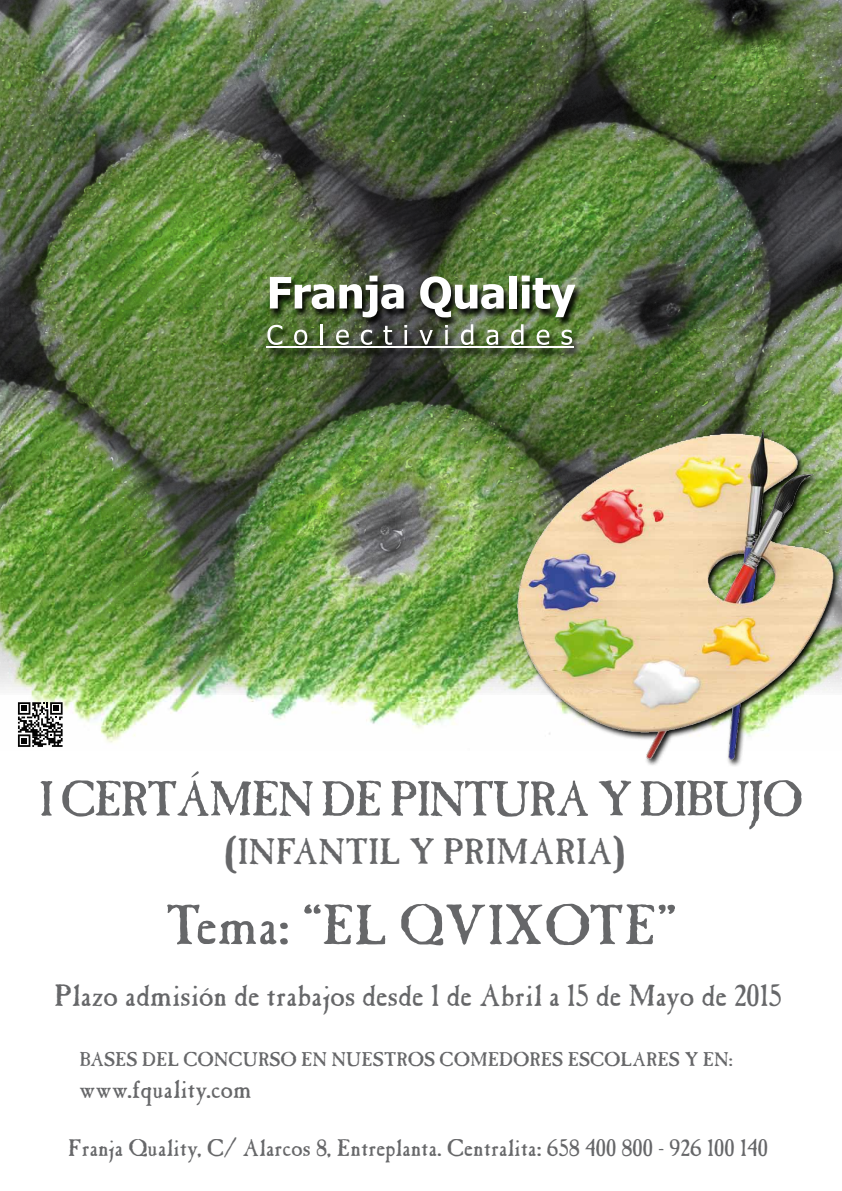
<style>
.page{position:relative;width:842px;height:1191px;background:#fff}
.page>*{position:absolute;margin:0;border:0;box-sizing:border-box;transform-origin:0 0}
.t1{font:57px "Casablanca Antique";color:#666769}
.t2{font:50px "Casablanca Antique";letter-spacing:-.04em;color:#666769}
.t3{font:37px "Casablanca Antique";color:#666769}
.t4{font:31px "Casablanca Antique";color:#666769}
.t5{font:26px "Casablanca Antique";color:#666769}
.t6{font:24px "Casablanca Antique";color:#666769}
.t7{font:20px "Casablanca Antique";color:#666769}
</style>
<div class="page">
<img style="left:0;top:0;width:842px;height:747px">
<img style="left:489px;top:408px;width:350px;height:358px">
<svg style="left:264px;top:276px;width:319px;height:83px;background:#4c5e39"></svg>
<svg style="left:270px;top:276px;width:134px;height:41px"></svg>
<svg style="left:420px;top:276px;width:84px;height:41px"></svg>
<div style="left:509px;top:276px;width:7px;height:32px;background:#fff"></div>
<svg style="left:522px;top:276px;width:53px;height:41px"></svg>
<svg style="left:267px;top:325px;width:15px;height:20px"></svg>
<svg style="left:294px;top:329px;width:13px;height:16px"></svg>
<hr style="left:320px;top:324px;width:3px;height:20px;background:#fff">
<svg style="left:336px;top:329px;width:13px;height:16px"></svg>
<svg style="left:361px;top:330px;width:11px;height:15px"></svg>
<svg style="left:383px;top:326px;width:9px;height:19px"></svg>
<hr style="left:404px;top:330px;width:3px;height:14px;background:#fff">
<svg style="left:419px;top:330px;width:14px;height:14px"></svg>
<hr style="left:445px;top:330px;width:3px;height:14px;background:#fff">
<svg style="left:461px;top:324px;width:12px;height:21px"></svg>
<svg style="left:486px;top:330px;width:12px;height:15px"></svg>
<svg style="left:511px;top:324px;width:12px;height:21px"></svg>
<svg style="left:537px;top:329px;width:12px;height:16px"></svg>
<svg style="left:561px;top:330px;width:11px;height:15px"></svg>
<hr style="left:267px;top:346px;width:307px;height:2px;background:#fff">
<svg style="left:18px;top:702px;width:45px;height:45px"></svg>
<h2 class="t2" style="left:39px;top:770px;width:766px">I CERTÁMEN DE PINTURA Y DIBUJO</h2>
<h3 class="t3" style="left:225px;top:830px;width:402px">(INFANTIL Y PRIMARIA)</h3>
<h1 class="t1" style="left:166px;top:892px;width:512px">Tema: “EL QVIXOTE”</h1>
<p class="t4" style="left:54px;top:978px;width:729px">Plazo admisión de trabajos desde 1 de Abril a 15 de Mayo de 2015</p>
<p class="t7" style="left:79px;top:1048px;width:655px">BASES DEL CONCURSO EN NUESTROS COMEDORES ESCOLARES Y EN:</p>
<p class="t5" style="left:79px;top:1074px;width:174px">www.fquality.com</p>
<p class="t6" style="left:68px;top:1133px;width:701px">Franja Quality, C/ Alarcos 8, Entreplanta. Centralita: 658 400 800 - 926 100 140</p>
</div>
